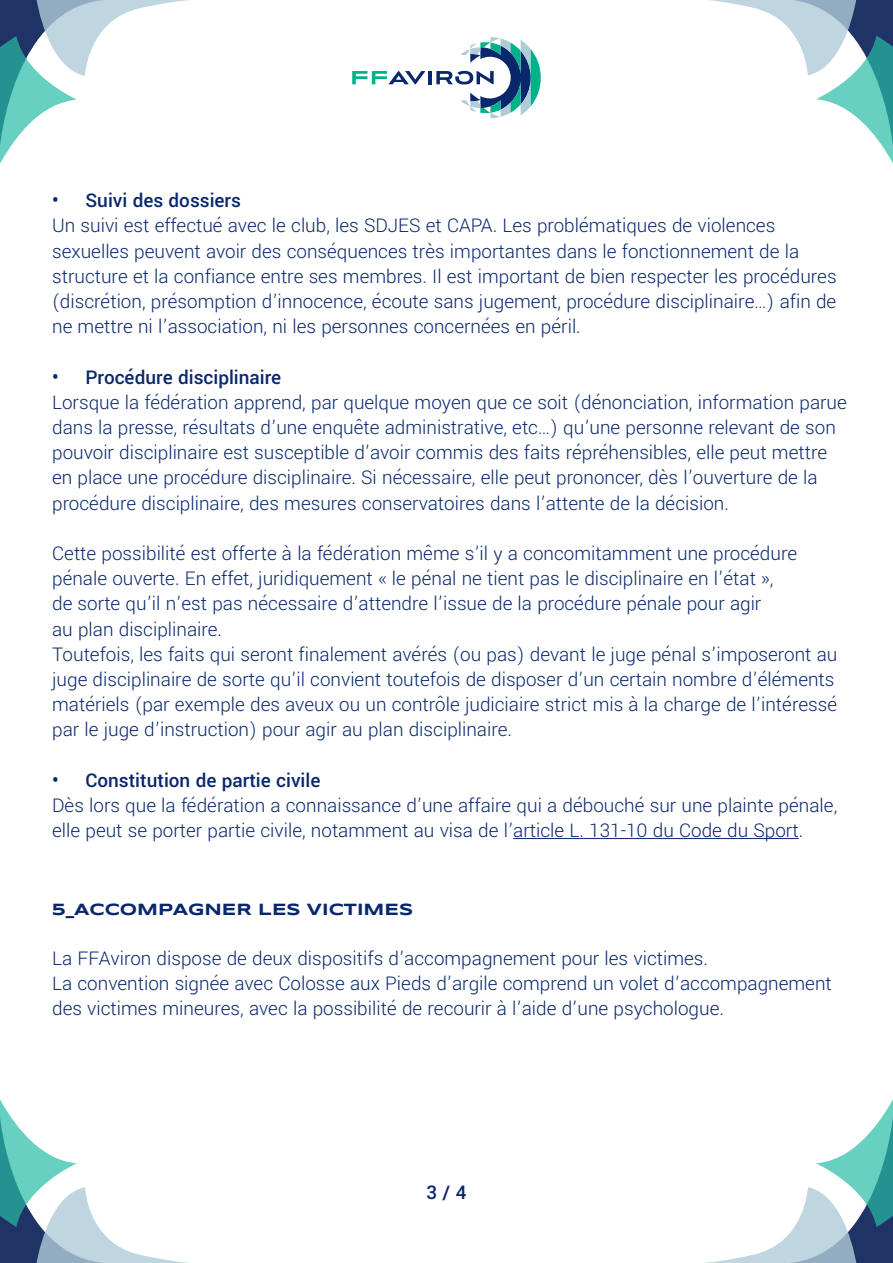
<style>
.page{position:relative;width:893px;height:1263px;background:#fff}
.page>*{position:absolute;margin:0;border:0;box-sizing:border-box;transform-origin:0 0}
.t1{font:300 21px/25.2px "Yantramanav";color:#08276c}
.t2{font:500 21px "Yantramanav";color:#08276c}
.t3{font:700 16.8px "Syncopate";color:#08276c}
</style>
<div class="page">
<hr style="left:513px;top:838px;width:286px;height:1px;background:#08276c">
<svg style="left:0;top:1099px;width:189px;height:164px"></svg>
<svg style="left:708px;top:0;width:185px;height:163px"></svg>
<svg style="left:704px;top:1099px;width:189px;height:164px"></svg>
<svg style="left:0;top:0;width:189px;height:164px"></svg>
<svg style="left:352px;top:37px;width:189px;height:81px"></svg>
<p class="t2" style="left:52px;top:188px;width:190px">• Suivi des dossiers</p>
<p class="t1" style="left:52px;top:213px;width:786px">Un suivi est effectué avec le club, les SDJES et CAPA. Les problématiques de violences sexuelles peuvent avoir des conséquences très importantes dans le fonctionnement de la structure et la confiance entre ses membres. Il est important de bien respecter les procédures (discrétion, présomption d’innocence, écoute sans jugement, procédure disciplinaire…) afin de ne mettre ni l’association, ni les personnes concernées en péril.</p>
<p class="t2" style="left:52px;top:364px;width:231px">• Procédure disciplinaire</p>
<p class="t1" style="left:52px;top:390px;width:796px">Lorsque la fédération apprend, par quelque moyen que ce soit (dénonciation, information parue dans la presse, résultats d’une enquête administrative, etc…) qu’une personne relevant de son pouvoir disciplinaire est susceptible d’avoir commis des faits répréhensibles, elle peut mettre en place une procédure disciplinaire. Si nécessaire, elle peut prononcer, dès l’ouverture de la procédure disciplinaire, des mesures conservatoires dans l’attente de la décision.</p>
<p class="t1" style="left:52px;top:541px;width:787px">Cette possibilité est offerte à la fédération même s’il y a concomitamment une procédure pénale ouverte. En effet, juridiquement « le pénal ne tient pas le disciplinaire en l’état »,<br>de sorte qu’il n’est pas nécessaire d’attendre l’issue de la procédure pénale pour agir<br>au plan disciplinaire.<br>Toutefois, les faits qui seront finalement avérés (ou pas) devant le juge pénal s’imposeront au juge disciplinaire de sorte qu’il convient toutefois de disposer d’un certain nombre d’éléments matériels (par exemple des aveux ou un contrôle judiciaire strict mis à la charge de l’intéressé par le juge d’instruction) pour agir au plan disciplinaire.</p>
<p class="t2" style="left:52px;top:767px;width:270px">• Constitution de partie civile</p>
<p class="t1" style="left:52px;top:793px;width:787px">Dès lors que la fédération a connaissance d’une affaire qui a débouché sur une plainte pénale, elle peut se porter partie civile, notamment au visa de l’article L. 131-10 du Code du Sport.</p>
<p class="t3" style="left:52px;top:898px;width:363px">5_ACCOMPAGNER LES VICTIMES</p>
<p class="t1" style="left:52px;top:946px;width:781px">La FFAviron dispose de deux dispositifs d’accompagnement pour les victimes.<br>La convention signée avec Colosse aux Pieds d’argile comprend un volet d’accompagnement des victimes mineures, avec la possibilité de recourir à l’aide d’une psychologue.</p>
<p class="t2" style="left:427px;top:1180px;width:41px">3 / 4</p>
</div>
